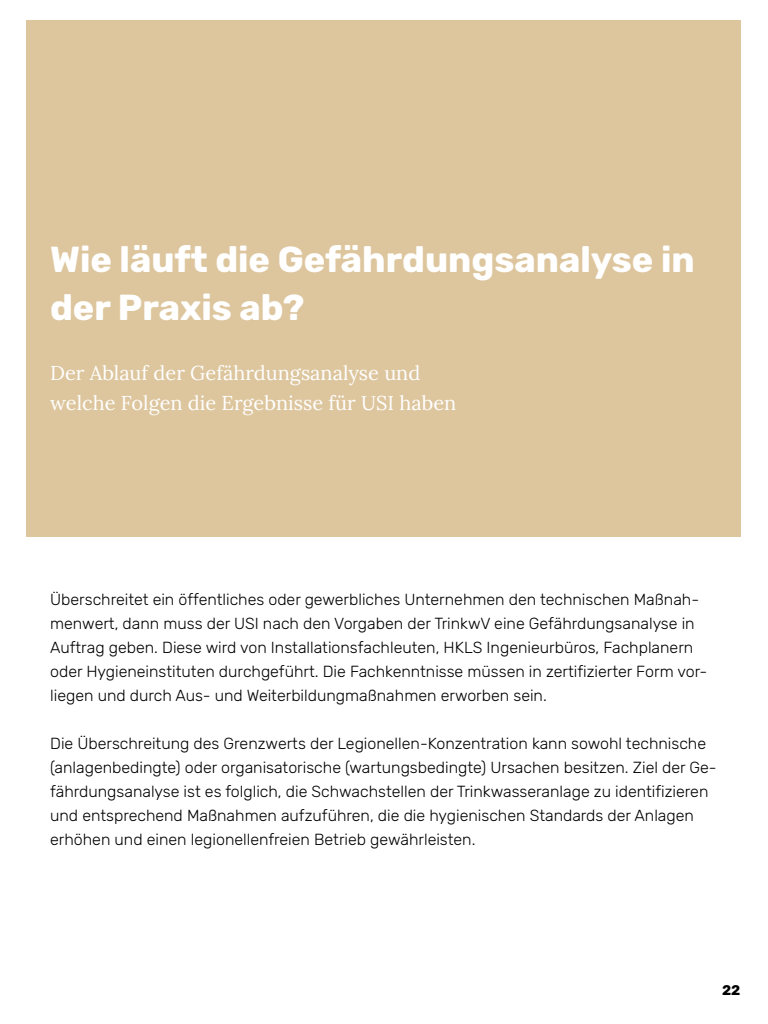
<style>
.page{position:relative;width:768px;height:1024px;background:#fff}
.page>*{position:absolute;margin:0;border:0;box-sizing:border-box;transform-origin:0 0}
.t1{font:700 36px/48px "Rubik";color:#fff}
.t2{font:20px/30px "Lora";color:#fff}
.t3{font:300 16px/24px "Rubik";color:#000001}
.t4{font:700 14px "Rubik";color:#000001}
</style>
<div class="page">
<div style="left:26px;top:20px;width:715px;height:518px;background:#ddc69e"></div>
<h1 class="t1" style="left:50px;top:237px;width:646px">Wie läuft die Gefährdungsanalyse in der Praxis ab?</h1>
<p class="t2" style="left:50px;top:357px;width:408px">Der Ablauf der Gefährdungsanalyse und welche Folgen die Ergebnisse für USI haben</p>
<p class="t3" style="left:50px;top:588px;width:659px">Überschreitet ein öffentliches oder gewerbliches Unternehmen den technischen Maßnah&shy;menwert, dann muss der USI nach den Vorgaben der TrinkwV eine Gefährdungsanalyse in Auftrag geben. Diese wird von Installationsfachleuten, HKLS Ingenieurbüros, Fachplanern oder Hygieneinstituten durchgeführt. Die Fachkenntnisse müssen in zertifizierter Form vor&shy;liegen und durch Aus- und Weiterbildungmaßnahmen erworben sein.</p>
<p class="t3" style="left:50px;top:732px;width:668px">Die Überschreitung des Grenzwerts der Legionellen-Konzentration kann sowohl technische (anlagenbedingte) oder organisatorische (wartungsbedingte) Ursachen besitzen. Ziel der Ge&shy;fährdungsanalyse ist es folglich, die Schwachstellen der Trinkwasseranlage zu identifizieren und entsprechend Maßnahmen aufzuführen, die die hygienischen Standards der Anlagen erhöhen und einen legionellenfreien Betrieb gewährleisten.</p>
<p class="t4" style="left:722px;top:982px;width:20px">22</p>
</div>
